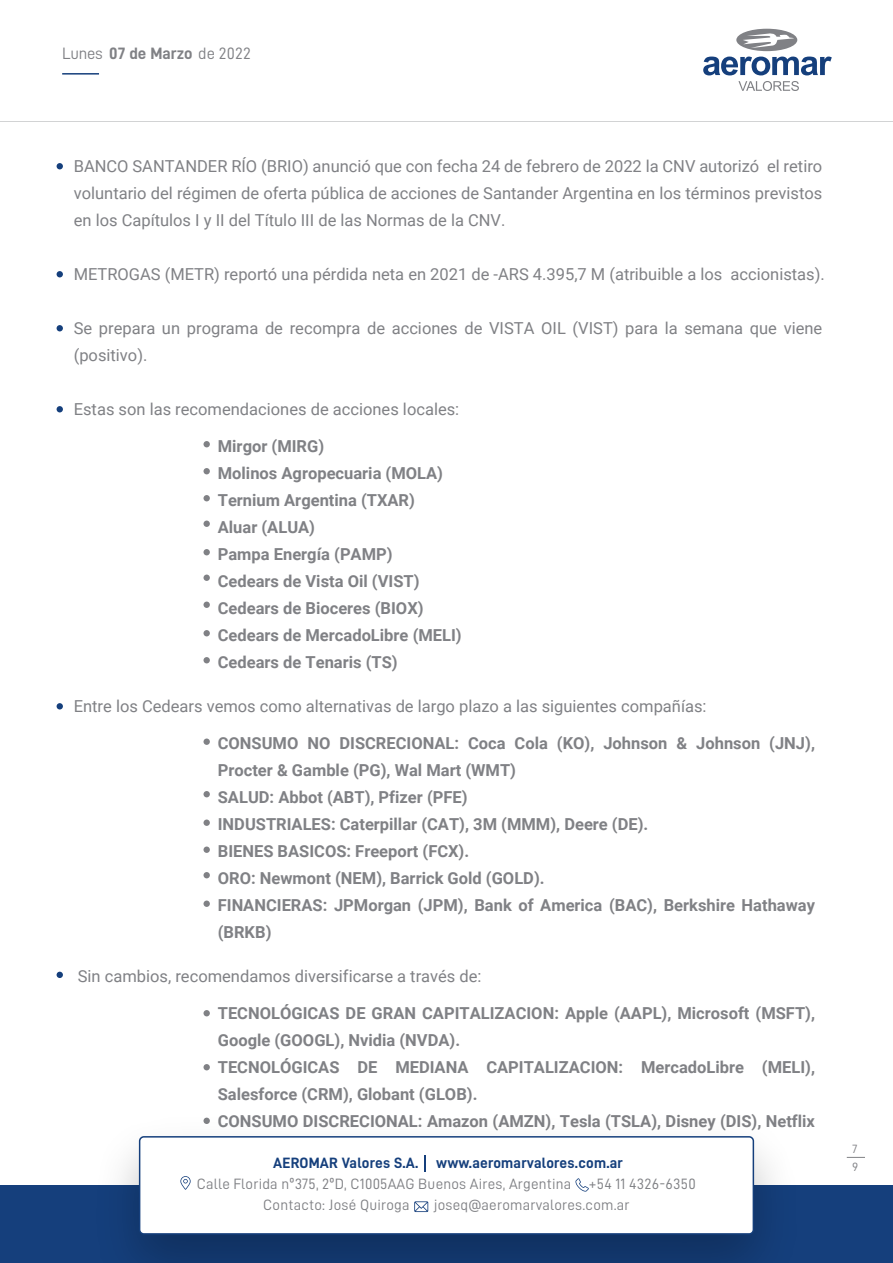
<style>
.page{position:relative;width:893px;height:1263px;background:#fff}
.page>*{position:absolute;margin:0;border:0;box-sizing:border-box;transform-origin:0 0}
.t1{font:700 16.5px/27px "Roboto";color:#808185}
.t2{font:16.5px/27px "Roboto";color:#808185;text-align:justify}
.t3{font:16.5px "D DIN";letter-spacing:-.005em;color:#808185}
.t4{font:15px/21px "D DIN";letter-spacing:.015em;color:#808185}
.t5{font:15px "D DIN Bold";letter-spacing:.015em;color:#153f7c}
.t6{font:12px "D DIN";color:#808185}
.s1{font-family:"D DIN Bold"}
</style>
<div class="page">
<div style="left:203px;top:1010px;width:7px;height:6px;background:#808185;border-radius:50%"></div>
<div style="left:203px;top:1064px;width:7px;height:6px;background:#808185;border-radius:50%"></div>
<div style="left:203px;top:846px;width:7px;height:7px;background:#808185;border-radius:50%"></div>
<div style="left:203px;top:819px;width:7px;height:7px;background:#808185;border-radius:50%"></div>
<div style="left:203px;top:900px;width:7px;height:7px;background:#808185;border-radius:50%"></div>
<div style="left:203px;top:872px;width:7px;height:6px;background:#808185;border-radius:50%"></div>
<div style="left:203px;top:791px;width:7px;height:6px;background:#808185;border-radius:50%"></div>
<div style="left:203px;top:738px;width:7px;height:7px;background:#808185;border-radius:50%"></div>
<div style="left:203px;top:657px;width:7px;height:6px;background:#808185;border-radius:50%"></div>
<div style="left:203px;top:630px;width:7px;height:6px;background:#808185;border-radius:50%"></div>
<div style="left:203px;top:574px;width:7px;height:7px;background:#808185;border-radius:50%"></div>
<div style="left:203px;top:520px;width:7px;height:7px;background:#808185;border-radius:50%"></div>
<div style="left:203px;top:601px;width:7px;height:7px;background:#808185;border-radius:50%"></div>
<div style="left:203px;top:549px;width:7px;height:6px;background:#808185;border-radius:50%"></div>
<div style="left:203px;top:468px;width:7px;height:6px;background:#808185;border-radius:50%"></div>
<div style="left:203px;top:495px;width:7px;height:6px;background:#808185;border-radius:50%"></div>
<div style="left:203px;top:441px;width:7px;height:6px;background:#808185;border-radius:50%"></div>
<svg style="left:57px;top:972px;width:6px;height:6px"></svg>
<svg style="left:57px;top:703px;width:6px;height:6px"></svg>
<svg style="left:57px;top:406px;width:6px;height:6px"></svg>
<svg style="left:57px;top:325px;width:6px;height:6px"></svg>
<svg style="left:57px;top:271px;width:6px;height:6px"></svg>
<svg style="left:57px;top:163px;width:6px;height:6px"></svg>
<hr style="left:62px;top:73px;width:37px;height:2px;background:#153f7c">
<svg style="left:847px;top:1157px;width:18px;height:1px"></svg>
<hr style="left:0;top:121px;width:893px;height:1px;background:#808185">
<svg style="left:703px;top:57px;width:129px;height:18px"></svg>
<svg style="left:738px;top:81px;width:61px;height:10px"></svg>
<div style="left:736px;top:29px;width:61px;height:22px;background:#808185;border-radius:50%"></div>
<svg style="left:743px;top:33px;width:51px;height:15px"></svg>
<svg style="left:0;top:1185px;width:893px;height:78px;background:#133972"></svg>
<div style="left:140px;top:1137px;width:613px;height:97px;background:#fff;border-radius:4px"></div>
<div style="left:139px;top:1136px;width:615px;height:99px;border:2px solid #153f7c;border-radius:4px"></div>
<svg style="left:425px;top:1155px;width:1px;height:17px"></svg>
<svg style="left:414px;top:1201px;width:14px;height:11px"></svg>
<svg style="left:575px;top:1178px;width:14px;height:13px"></svg>
<svg style="left:180px;top:1176px;width:11px;height:14px"></svg>
<p class="t3" style="left:62px;top:45px;width:190px">Lunes <span class="s1">07 de Marzo</span> de 2022</p>
<p class="t2" style="left:74px;top:152px;width:750px">BANCO SANTANDER RÍO (BRIO) anunció que con fecha 24 de febrero de 2022 la CNV autorizó el retiro voluntario del régimen de oferta pública de acciones de Santander Argentina en los términos previstos en los Capítulos I y II del Título III de las Normas de la CNV.</p>
<p class="t2" style="left:74px;top:260px;width:753px">METROGAS (METR) reportó una pérdida neta en 2021 de -ARS 4.395,7 M (atribuible a los accionistas).</p>
<p class="t2" style="left:74px;top:314px;width:750px">Se prepara un programa de recompra de acciones de VISTA OIL (VIST) para la semana que viene (positivo).</p>
<p class="t2" style="left:74px;top:395px;width:387px">Estas son las recomendaciones de acciones locales:</p>
<p class="t1" style="left:218px;top:432px;width:245px">Mirgor (MIRG)<br>Molinos Agropecuaria (MOLA)<br>Ternium Argentina (TXAR)<br>Aluar (ALUA)<br>Pampa Energía (PAMP)<br>Cedears de Vista Oil (VIST)<br>Cedears de Bioceres (BIOX)<br>Cedears de MercadoLibre (MELI)<br>Cedears de Tenaris (TS)</p>
<p class="t2" style="left:74px;top:692px;width:634px">Entre los Cedears vemos como alternativas de largo plazo a las siguientes compañías:</p>
<p class="t1" style="left:218px;top:729px;width:599px">CONSUMO NO DISCRECIONAL: Coca Cola (KO), Johnson &amp; Johnson (JNJ), Procter &amp; Gamble (PG), Wal Mart (WMT)<br>SALUD: Abbot (ABT), Pfizer (PFE)<br>INDUSTRIALES: Caterpillar (CAT), 3M (MMM), Deere (DE).<br>BIENES BASICOS: Freeport (FCX).<br>ORO: Newmont (NEM), Barrick Gold (GOLD).<br>FINANCIERAS: JPMorgan (JPM), Bank of America (BAC), Berkshire Hathaway (BRKB)</p>
<p class="t2" style="left:78px;top:962px;width:405px">Sin cambios, recomendamos diversificarse a través de:</p>
<p class="t1" style="left:218px;top:999px;width:599px">TECNOLÓGICAS DE GRAN CAPITALIZACION: Apple (AAPL), Microsoft (MSFT), Google (GOOGL), Nvidia (NVDA).<br>TECNOLÓGICAS DE MEDIANA CAPITALIZACION: MercadoLibre (MELI), Salesforce (CRM), Globant (GLOB).<br>CONSUMO DISCRECIONAL: Amazon (AMZN), Tesla (TSLA), Disney (DIS), Netflix</p>
<p class="t1" style="left:218px;top:1161px;width:347px">PETROLEO: Gazprom (OGZD), Petrobras (PBR)</p>
<p class="t6" style="left:852px;top:1142px;width:7px">7</p>
<p class="t5" style="left:273px;top:1154px;width:351px">AEROMAR Valores S.A. www.aeromarvalores.com.ar</p>
<p class="t6" style="left:852px;top:1160px;width:8px">9</p>
<p class="t4" style="left:263px;top:1173px;width:434px;text-indent:-66px">Calle Florida nº375, 2ºD, C1005AAG Buenos Aires, Argentina +54 11 4326-6350<br>Contacto: José Quiroga</p>
<p class="t4" style="left:434px;top:1194px;width:197px">joseq@aeromarvalores.com.ar</p>
</div>
